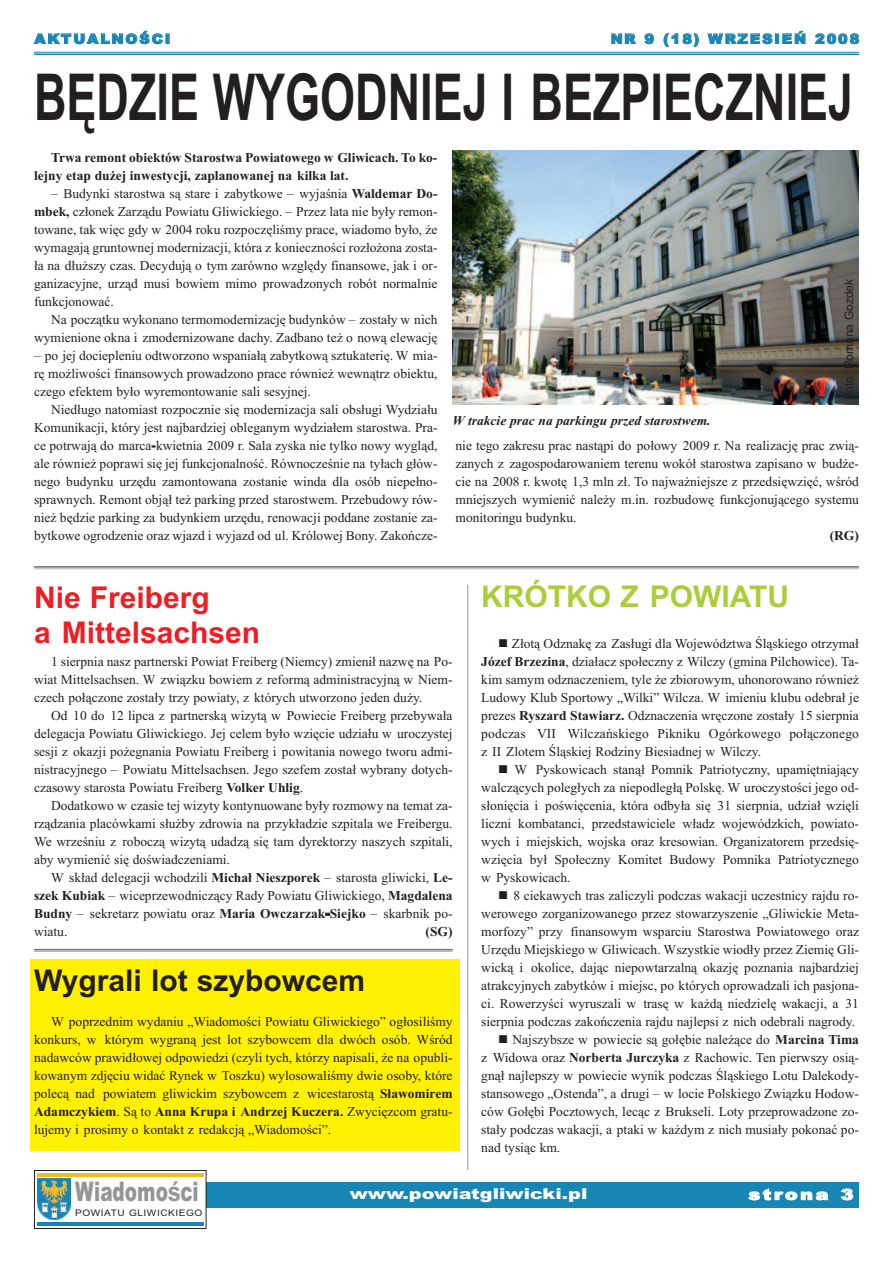
<style>
.page{position:relative;width:893px;height:1263px;background:#fff}
.page>*{position:absolute;margin:0;border:0;box-sizing:border-box;transform-origin:0 0}
.t1{font:700 64.65px "Arial";color:#231f20;scale:.7 1}
.t2{font:700 30px/34.5px "Arial";color:#ee1e24}
.t3{font:700 30px "Arial";color:#231f20}
.t4{font:700 30px "Arial";color:#abcd3a}
.t5{font:900 27px "Arial";color:#939598;scale:.68 1}
.t6{font:900 15px "Arial";color:#fff;scale:1.28 1}
.t7{font:13.5px/18px "Times New Roman";color:#231f20;text-align:justify}
.t8{font:700 13.5px/18px "Times New Roman";color:#231f20}
.t9{font:italic 700 13.5px "Times New Roman";color:#231f20}
.t10{font:900 13.5px "Arial";letter-spacing:.14em;color:#1886b5;scale:1.06 1}
.t11{font:12px "Arial";color:#231f20}
.t12{font:9px "Arial";letter-spacing:.055em;color:#231f20;scale:1.12 1}
.s1{font-weight:700}
.s2{font-family:"Arial";font-weight:900}
</style>
<div class="page">
<div style="left:30px;top:959px;width:429px;height:191px;background:#fff101"></div>
<div style="left:34px;top:1182px;width:825px;height:26px;background:#1886b5"></div>
<div style="left:34px;top:1170px;width:172px;height:58px;background:#fff"></div>
<div style="left:34px;top:1170px;width:173px;height:59px;border:1px solid #231f20"></div>
<svg style="left:37px;top:1178px;width:34px;height:42px"></svg>
<img style="left:37px;top:1179px;width:34px;height:40px">
<hr style="left:37px;top:1173px;width:166px;height:4px;background:#f3be18">
<hr style="left:37px;top:1222px;width:166px;height:4px;background:#1886b5">
<img style="left:453px;top:151px;width:406px;height:253px">
<hr style="left:34px;top:566px;width:825px;height:2px;background:#6c6d70">
<hr style="left:34px;top:569px;width:825px;height:1px;background:#6c6d70">
<hr style="left:34px;top:949px;width:419px;height:1px;background:#6c6d70">
<hr style="left:34px;top:951px;width:419px;height:1px;background:#6c6d70">
<hr style="left:467px;top:585px;width:1px;height:585px;background:#939598">
<hr style="left:34px;top:54px;width:825px;height:1px;background:#1886b5">
<hr style="left:34px;top:52px;width:825px;height:1px;background:#1886b5">
<p class="t10" style="left:34px;top:31px;width:130px">AKTUALNOŚCI</p>
<p class="t10" style="left:611px;top:31px;width:236px">NR 9 (18) WRZESIEŃ 2008</p>
<h1 class="t1" style="left:34px;top:60px;width:1172px">BĘDZIE WYGODNIEJ I BEZPIECZNIEJ</h1>
<p class="t8" style="left:34px;top:148px;width:405px;text-indent:17px">Trwa remont obiektów Starostwa Powiatowego w Gliwicach. To ko&shy;lejny etap dużej inwestycji, zaplanowanej na kilka lat.</p>
<p class="t7" style="left:34px;top:184px;width:405px;text-indent:17px">– Budynki starostwa są stare i zabytkowe – wyjaśnia <span class="s1">Waldemar Do&shy;mbek,</span> członek Zarządu Powiatu Gliwickiego. – Przez lata nie były remon&shy;towane, tak więc gdy w 2004 roku rozpoczęliśmy prace, wiadomo było, że wymagają gruntownej modernizacji, która z konieczności rozłożona zosta&shy;ła na dłuższy czas. Decydują o tym zarówno względy finansowe, jak i or&shy;ganizacyjne, urząd musi bowiem mimo prowadzonych robót normalnie funkcjonować.</p>
<p class="t7" style="left:34px;top:310px;width:405px;text-align:right">Na początku wykonano termomodernizację budynków – zostały w nich wymienione okna i zmodernizowane dachy. Zadbano też o nową elewację</p>
<p class="t7" style="left:34px;top:346px;width:405px">– po jej dociepleniu odtworzono wspaniałą zabytkową sztukaterię. W mia&shy;rę możliwości finansowych prowadzono prace również wewnątrz obiektu, czego efektem było wyremontowanie sali sesyjnej.</p>
<p class="t7" style="left:34px;top:400px;width:405px;text-indent:17px">Niedługo natomiast rozpocznie się modernizacja sali obsługi Wydziału Komunikacji, który jest najbardziej obleganym wydziałem starostwa. Pra&shy;ce potrwają do marca<span class="s2">-</span>kwietnia 2009 r. Sala zyska nie tylko nowy wygląd, ale również poprawi się jej funkcjonalność. Równocześnie na tyłach głów&shy;nego budynku urzędu zamontowana zostanie winda dla osób niepełno&shy;sprawnych. Remont objął też parking przed starostwem. Przebudowy rów&shy;nież będzie parking za budynkiem urzędu, renowacji poddane zostanie za&shy;bytkowe ogrodzenie oraz wjazd i wyjazd od ul. Królowej Bony. Zakończe-</p>
<p class="t9" style="left:453px;top:412px;width:259px">W trakcie prac na parkingu przed starostwem.</p>
<p class="t11" style="left:842px;top:400px;width:123px;rotate:-90deg">Foto: Romana Gozdek</p>
<p class="t7" style="left:455px;top:436px;width:405px">nie tego zakresu prac nastąpi do połowy 2009 r. Na realizację prac zwią&shy;zanych z zagospodarowaniem terenu wokół starostwa zapisano w budże&shy;cie na 2008 r. kwotę 1,3 mln zł. To najważniejsze z przedsięwzięć, wśród mniejszych wymienić należy m.in. rozbudowę funkcjonującego systemu monitoringu budynku.</p>
<p class="t8" style="left:830px;top:526px;width:31px">(RG)</p>
<h2 class="t2" style="left:34px;top:580px;width:228px">Nie Freiberg<br>a Mittelsachsen</h2>
<p class="t7" style="left:34px;top:652px;width:420px;text-indent:17px">1 sierpnia nasz partnerski Powiat Freiberg (Niemcy) zmienił nazwę na Po&shy;wiat Mittelsachsen. W związku bowiem z reformą administracyjną w Niem&shy;czech połączone zostały trzy powiaty, z których utworzono jeden duży.</p>
<p class="t7" style="left:34px;top:706px;width:420px;text-indent:17px">Od 10 do 12 lipca z partnerską wizytą w Powiecie Freiberg przebywała delegacja Powiatu Gliwickiego. Jej celem było wzięcie udziału w uroczystej sesji z okazji pożegnania Powiatu Freiberg i powitania nowego tworu admi&shy;nistracyjnego – Powiatu Mittelsachsen. Jego szefem został wybrany dotych&shy;czasowy starosta Powiatu Freiberg <span class="s1">Volker Uhlig</span>.</p>
<p class="t7" style="left:34px;top:796px;width:420px;text-indent:17px">Dodatkowo w czasie tej wizyty kontynuowane były rozmowy na temat za&shy;rządzania placówkami służby zdrowia na przykładzie szpitala we Freibergu.<br>We wrześniu z roboczą wizytą udadzą się tam dyrektorzy naszych szpitali, aby wymienić się doświadczeniami.</p>
<p class="t7" style="left:34px;top:868px;width:420px;text-indent:17px">W skład delegacji wchodzili <span class="s1">Michał Nieszporek</span> – starosta gliwicki, <span class="s1">Le&shy;szek Kubiak</span> – wiceprzewodniczący Rady Powiatu Gliwickiego, <span class="s1">Magdalena Budny</span> – sekretarz powiatu oraz <span class="s1">Maria Owczarzak</span><span class="s2">-</span><span class="s1">Siejko</span> – skarbnik po&shy;wiatu.</p>
<p class="t8" style="left:426px;top:922px;width:28px">(SG)</p>
<h2 class="t3" style="left:34px;top:963px;width:333px">Wygrali lot szybowcem</h2>
<p class="t7" style="left:34px;top:1012px;width:420px;text-indent:17px">W poprzednim wydaniu „Wiadomości Powiatu Gliwickiego” ogłosiliśmy konkurs, w którym wygraną jest lot szybowcem dla dwóch osób. Wśród nadawców prawidłowej odpowiedzi (czyli tych, którzy napisali, że na opubli&shy;kowanym zdjęciu widać Rynek w Toszku) wylosowaliśmy dwie osoby, które polecą nad powiatem gliwickim szybowcem z wicestarostą <span class="s1">Sławomirem Adamczykiem</span>. Są to <span class="s1">Anna Krupa i Andrzej Kuczera.</span> Zwycięzcom gratu&shy;lujemy i prosimy o kontakt z redakcją „Wiadomości”.</p>
<h2 class="t4" style="left:481px;top:579px;width:309px">KRÓTKO Z POWIATU</h2>
<p class="t7" style="left:481px;top:634px;width:379px;text-indent:30px">Złotą Odznakę za Zasługi dla Województwa Śląskiego otrzymał <span class="s1">Józef Brzezina</span>, działacz społeczny z Wilczy (gmina Pilchowice). Ta&shy;kim samym odznaczeniem, tyle że zbiorowym, uhonorowano również Ludowy Klub Sportowy „Wilki” Wilcza. W imieniu klubu odebrał je prezes <span class="s1">Ryszard Stawiarz.</span> Odznaczenia wręczone zostały 15 sierpnia podczas VII Wilczańskiego Pikniku Ogórkowego połączonego z II Zlotem Śląskiej Rodziny Biesiadnej w Wilczy.</p>
<p class="t7" style="left:481px;top:760px;width:379px;text-indent:33px">W Pyskowicach stanął Pomnik Patriotyczny, upamiętniający walczących poległych za niepodległą Polskę. W uroczystości jego od&shy;słonięcia i poświęcenia, która odbyła się 31 sierpnia, udział wzięli liczni kombatanci, przedstawiciele władz wojewódzkich, powiato&shy;wych i miejskich, wojska oraz kresowian. Organizatorem przedsię&shy;wzięcia był Społeczny Komitet Budowy Pomnika Patriotycznego w Pyskowicach.</p>
<p class="t7" style="left:513px;top:886px;width:347px">8 ciekawych tras zaliczyli podczas wakacji uczestnicy rajdu ro-</p>
<p class="t7" style="left:481px;top:904px;width:379px">werowego zorganizowanego przez stowarzyszenie „Gliwickie Meta-</p>
<p class="t7" style="left:481px;top:922px;width:379px">morfozy” przy finansowym wsparciu Starostwa Powiatowego oraz</p>
<p class="t7" style="left:481px;top:940px;width:379px">Urzędu Miejskiego w Gliwicach. Wszystkie wiodły przez Ziemię Gli-</p>
<p class="t7" style="left:481px;top:958px;width:379px">wicką i okolice, dając niepowtarzalną okazję poznania najbardziej</p>
<p class="t7" style="left:481px;top:976px;width:379px">atrakcyjnych zabytków i miejsc, po których oprowadzali ich pasjona-</p>
<p class="t7" style="left:481px;top:994px;width:379px">ci. Rowerzyści wyruszali w trasę w każdą niedzielę wakacji, a 31</p>
<p class="t7" style="left:481px;top:1012px;width:375px">sierpnia podczas zakończenia rajdu najlepsi z nich odebrali nagrody.</p>
<p class="t7" style="left:513px;top:1030px;width:348px">Najszybsze w powiecie są gołębie należące do <span class="s1">Marcina Tima</span></p>
<p class="t7" style="left:481px;top:1048px;width:379px">z Widowa oraz <span class="s1">Norberta Jurczyka</span> z Rachowic. Ten pierwszy osią-</p>
<p class="t7" style="left:481px;top:1066px;width:379px">gnął najlepszy w powiecie wynik podczas Śląskiego Lotu Dalekody-</p>
<p class="t7" style="left:481px;top:1084px;width:379px">stansowego „Ostenda”, a drugi – w locie Polskiego Związku Hodow-</p>
<p class="t7" style="left:481px;top:1102px;width:379px">ców Gołębi Pocztowych, lecąc z Brukseli. Loty przeprowadzone zo-</p>
<p class="t7" style="left:481px;top:1120px;width:379px">stały podczas wakacji, a ptaki w każdym z nich musiały pokonać po-</p>
<p class="t7" style="left:481px;top:1138px;width:81px">nad tysiąc km.</p>
<h3 class="t5" style="left:75px;top:1176px;width:183px">Wiadomo<span class="s1">ś</span>ci</h3>
<p class="t6" style="left:350px;top:1185px;width:187px">www.powiatgliwicki.pl</p>
<p class="t6" style="left:748px;top:1186px;width:84px">strona 3</p>
<p class="t12" style="left:75px;top:1208px;width:115px">POWIATU GLIWICKIEGO</p>
</div>
